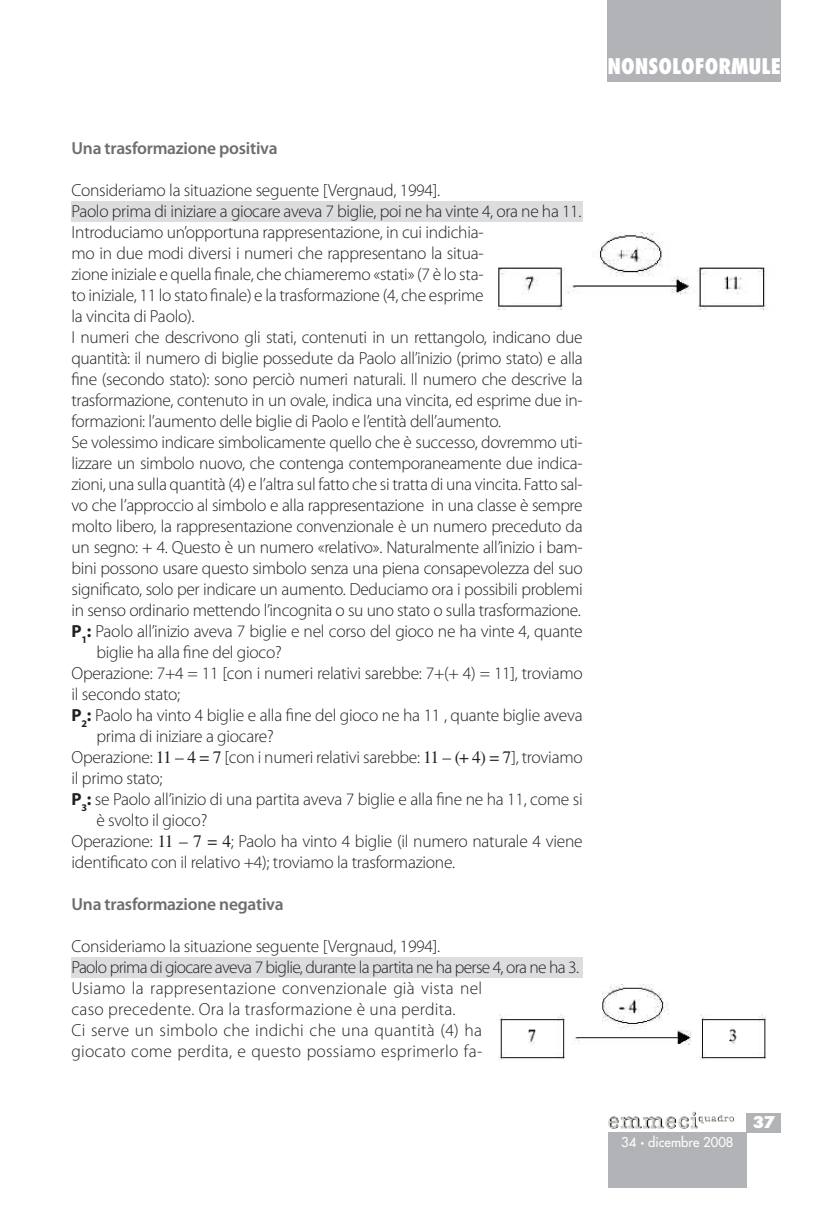
<style>
.page{position:relative;width:828px;height:1210px;background:#fff}
.page>*{position:absolute;margin:0;border:0;box-sizing:border-box;transform-origin:0 0}
.t1{font:800 condensed 21px "Futura Std";color:#fff}
.testo{font:300 17.5px/21px "Myriad Pro";letter-spacing:-.015em;color:#231f20}
.testo-2{font:300 17.5px/21px "Myriad Pro";letter-spacing:.015em;color:#231f20}
.testo-3{font:300 17.5px "Myriad Pro";letter-spacing:-.04em;color:#231f20}
.testo-4{font:600 17.5px "Myriad Pro";letter-spacing:-.015em;color:#6c6d70}
.t2{font:800 condensed 15.75px "Futura Std";color:#fff;scale:1.25 1}
.t3{font:500 13.12px "Futura Std";color:#fff}
.s1{font-weight:700}
.s2{font-family:"Times LT Std";font-weight:400}
.s3{font-size:7px}
</style>
<div class="page">
<div style="left:607px;top:0;width:174px;height:81px;background:#b2b3b7"></div>
<div style="left:607px;top:1132px;width:139px;height:56px;background:#b2b3b7"></div>
<img style="left:643px;top:1111px;width:85px;height:14px">
<div style="left:746px;top:1112px;width:35px;height:20px;background:#b2b3b7"></div>
<div style="left:71px;top:957px;width:511px;height:21px;background:#dcdddf"></div>
<div style="left:71px;top:201px;width:511px;height:21px;background:#dcdddf"></div>
<img style="left:498px;top:233px;width:268px;height:76px">
<img style="left:498px;top:984px;width:269px;height:76px">
<p class="t1" style="left:607px;top:53px;width:175px">NONSOLOFORMULE</p>
<p class="testo-4" style="left:71px;top:137px;width:208px">Una trasformazione positiva</p>
<p class="testo" style="left:71px;top:179px;width:370px">Consideriamo la situazione seguente [Vergnaud, 1994].</p>
<p class="testo" style="left:71px;top:200px;width:511px">Paolo prima di iniziare a giocare aveva 7 biglie, poi ne ha vinte 4, ora ne ha 11.</p>
<p class="testo" style="left:71px;top:221px;width:413px;text-align:justify">Introduciamo un’opportuna rappresentazione, in cui indichia&shy;mo in due modi diversi i numeri che rappresentano la situa&shy;zione iniziale e quella finale, che chiameremo «stati» (7 è lo sta&shy;to iniziale, 11 lo stato finale) e la trasformazione (4, che esprime la vincita di Paolo).</p>
<p class="testo" style="left:71px;top:326px;width:512px;text-align:justify">I numeri che descrivono gli stati, contenuti in un rettangolo, indicano due quantità: il numero di biglie possedute da Paolo all’inizio (primo stato) e alla fine (secondo stato): sono perciò numeri naturali. Il numero che descrive la trasformazione, contenuto in un ovale, indica una vincita, ed esprime due in&shy;formazioni: l’aumento delle biglie di Paolo e l’entità dell’aumento.</p>
<p class="testo" style="left:71px;top:431px;width:512px;text-align:justify">Se volessimo indicare simbolicamente quello che è successo, dovremmo uti&shy;lizzare un simbolo nuovo, che contenga contemporaneamente due indica&shy;zioni, una sulla quantità (4) e l’altra sul fatto che si tratta di una vincita. Fatto sal&shy;vo che l’approccio al simbolo e alla rappresentazione in una classe è sempre molto libero, la rappresentazione convenzionale è un numero preceduto da un segno: + 4. Questo è un numero «relativo». Naturalmente all’inizio i bam&shy;bini possono usare questo simbolo senza una piena consapevolezza del suo significato, solo per indicare un aumento. Deduciamo ora i possibili problemi in senso ordinario mettendo l’incognita o su uno stato o sulla trasformazione.</p>
<p class="testo" style="left:96px;top:620px;width:488px;text-indent:-25px"><span class="s1">P</span><sub>1</sub><span class="s1">:</span> Paolo all’inizio aveva 7 biglie e nel corso del gioco ne ha vinte 4, quante biglie ha alla fine del gioco?</p>
<p class="testo" style="left:71px;top:662px;width:512px">Operazione: 7+4 = 11 [con i numeri relativi sarebbe: 7+(+ 4) = 11], troviamo il secondo stato;</p>
<p class="testo" style="left:96px;top:704px;width:488px;text-indent:-25px"><span class="s1">P</span><sub>2</sub><span class="s1">:</span> Paolo ha vinto 4 biglie e alla fine del gioco ne ha 11 , quante biglie aveva prima di iniziare a giocare?</p>
<p class="testo" style="left:71px;top:746px;width:512px">Operazione: <span class="s2">11 – 4 = 7</span> [con i numeri relativi sarebbe: <span class="s2">11 – (+ 4) = 7</span>], troviamo il primo stato;</p>
<p class="testo" style="left:96px;top:788px;width:488px;text-indent:-25px"><span class="s1">P</span><sub>3</sub><span class="s1">:</span> se Paolo all’inizio di una partita aveva 7 biglie e alla fine ne ha 11, come si è svolto il gioco?</p>
<p class="testo" style="left:71px;top:830px;width:512px">Operazione: <span class="s2">11 – 7 = 4</span>; Paolo ha vinto 4 biglie (il numero naturale 4 viene identificato con il relativo +4); troviamo la trasformazione.</p>
<p class="testo-4" style="left:71px;top:893px;width:214px">Una trasformazione negativa</p>
<p class="testo" style="left:71px;top:935px;width:370px">Consideriamo la situazione seguente [Vergnaud, 1994].</p>
<p class="testo-3" style="left:71px;top:957px;width:509px">Paolo prima di giocare aveva 7 biglie, durante la partita ne ha perse 4, ora ne ha 3.</p>
<p class="testo-2" style="left:71px;top:977px;width:412px">Usiamo la rappresentazione convenzionale già vista nel caso precedente. Ora la trasformazione è una perdita.</p>
<p class="testo-2" style="left:71px;top:1019px;width:412px">Ci serve un simbolo che indichi che una quantità (4) ha giocato come perdita, e questo possiamo esprimerlo fa-</p>
<p class="t3" style="left:621px;top:1134px;width:114px">34 <span class="s3">•</span> dicembre 2008</p>
<p class="t2" style="left:752px;top:1112px;width:20px">37</p>
</div>
